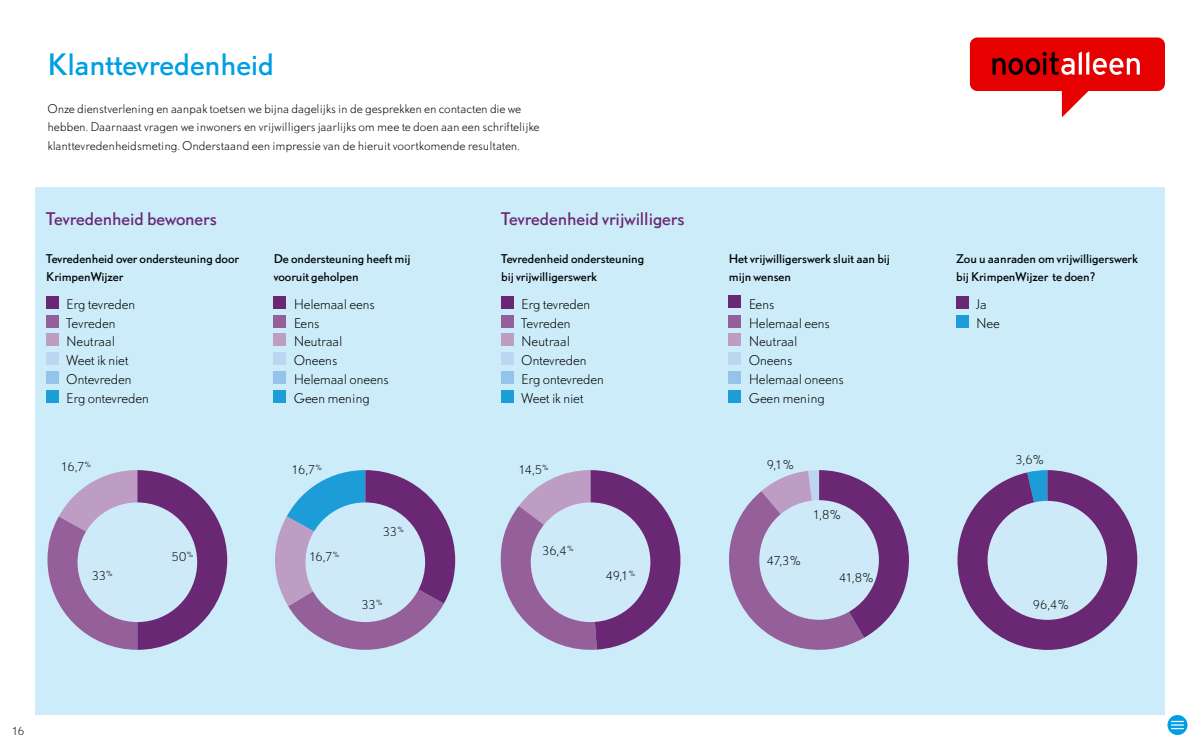
<style>
.page{position:relative;width:1200px;height:750px;background:#fff}
.page>*{position:absolute;margin:0;border:0;box-sizing:border-box;transform-origin:0 0}
.t1{font:27.5px "DTL Nobel T";letter-spacing:-.005em;color:#009fe3}
.t2{font:16.25px "DTL Nobel T";letter-spacing:-.005em;color:#6a2874}
.t3{font:300 12.5px/18.8px "DTL Nobel T";letter-spacing:-.02em;color:#000}
.t4{font:300 11.25px/18.8px "DTL Nobel T";letter-spacing:-.01em;color:#000}
.t5{font:11.25px/18.8px "DTL Nobel T";letter-spacing:-.005em;color:#000}
.t6{font:300 10.25px "DTL Nobel T";color:#000}
</style>
<div class="page">
<svg style="left:1168px;top:715px;width:20px;height:20px"></svg>
<svg style="left:1172px;top:721px;width:11px;height:8px"></svg>
<div style="left:35px;top:188px;width:1130px;height:527px;background:#ccecf9"></div>
<svg style="left:957px;top:470px;width:180px;height:180px"></svg>
<div style="left:988px;top:501px;width:119px;height:119px;background:#ceeaf9;border-radius:50%"></div>
<svg style="left:729px;top:470px;width:180px;height:180px"></svg>
<div style="left:759px;top:500px;width:120px;height:120px;background:#ceeaf9;border-radius:50%"></div>
<svg style="left:500px;top:470px;width:180px;height:180px"></svg>
<div style="left:531px;top:502px;width:119px;height:120px;background:#ceeaf9;border-radius:50%"></div>
<svg style="left:275px;top:470px;width:180px;height:180px"></svg>
<div style="left:306px;top:502px;width:119px;height:120px;background:#ceeaf9;border-radius:50%"></div>
<svg style="left:48px;top:470px;width:179px;height:180px"></svg>
<div style="left:78px;top:502px;width:119px;height:120px;background:#ceeaf9;border-radius:50%"></div>
<div style="left:46px;top:296px;width:13px;height:13px;background:#6a2874"></div>
<div style="left:46px;top:315px;width:13px;height:13px;background:#95609a"></div>
<div style="left:46px;top:334px;width:13px;height:12px;background:#bd9dc3"></div>
<div style="left:46px;top:352px;width:13px;height:13px;background:#bcd6f1"></div>
<div style="left:46px;top:371px;width:13px;height:13px;background:#96c3ea"></div>
<div style="left:46px;top:390px;width:13px;height:12px;background:#1d9dd8"></div>
<div style="left:274px;top:296px;width:12px;height:13px;background:#6a2874"></div>
<div style="left:274px;top:315px;width:12px;height:13px;background:#95609a"></div>
<div style="left:274px;top:334px;width:12px;height:12px;background:#bd9dc3"></div>
<div style="left:274px;top:352px;width:12px;height:13px;background:#bcd6f1"></div>
<div style="left:274px;top:371px;width:12px;height:13px;background:#96c3ea"></div>
<div style="left:274px;top:390px;width:12px;height:12px;background:#1d9dd8"></div>
<div style="left:501px;top:296px;width:13px;height:13px;background:#6a2874"></div>
<div style="left:501px;top:315px;width:13px;height:13px;background:#95609a"></div>
<div style="left:501px;top:334px;width:13px;height:12px;background:#bd9dc3"></div>
<div style="left:501px;top:352px;width:13px;height:13px;background:#bcd6f1"></div>
<div style="left:501px;top:371px;width:13px;height:13px;background:#96c3ea"></div>
<div style="left:501px;top:390px;width:13px;height:12px;background:#1d9dd8"></div>
<div style="left:729px;top:296px;width:12px;height:12px;background:#6a2874"></div>
<div style="left:729px;top:315px;width:12px;height:13px;background:#95609a"></div>
<div style="left:729px;top:334px;width:12px;height:12px;background:#bd9dc3"></div>
<div style="left:729px;top:352px;width:12px;height:13px;background:#bcd6f1"></div>
<div style="left:729px;top:371px;width:12px;height:13px;background:#96c3ea"></div>
<div style="left:729px;top:390px;width:12px;height:12px;background:#1d9dd8"></div>
<div style="left:956px;top:296px;width:13px;height:13px;background:#6a2874"></div>
<div style="left:956px;top:315px;width:13px;height:13px;background:#1d9dd8"></div>
<div style="left:970px;top:38px;width:195px;height:53px;background:#e60000;border-radius:7px"></div>
<svg style="left:992px;top:51px;width:148px;height:66px"></svg>
<h1 class="t1" style="left:48px;top:46px;width:228px">Klanttevredenheid</h1>
<p class="t4" style="left:48px;top:99px;width:494px">Onze dienstverlening en aanpak toetsen we bijna dagelijks in de gesprekken en contacten die we hebben. Daarnaast vragen we inwoners en vrijwilligers jaarlijks om mee te doen aan een schriftelijke klanttevredenheidsmeting. Onderstaand een impressie van de hieruit voortkomende resultaten.</p>
<h2 class="t2" style="left:46px;top:208px;width:172px">Tevredenheid bewoners</h2>
<p class="t5" style="left:46px;top:248px;width:194px">Tevredenheid over ondersteuning door<br>KrimpenWijzer</p>
<p class="t3" style="left:66px;top:294px;width:84px">Erg tevreden<br>Tevreden<br>Neutraal<br>Weet ik niet<br>Ontevreden<br>Erg ontevreden</p>
<p class="t5" style="left:274px;top:248px;width:138px">De ondersteuning heeft mij vooruit geholpen</p>
<p class="t3" style="left:294px;top:294px;width:97px">Helemaal eens<br>Eens<br>Neutraal<br>Oneens<br>Helemaal oneens<br>Geen mening</p>
<h2 class="t2" style="left:501px;top:208px;width:185px">Tevredenheid vrijwilligers</h2>
<p class="t5" style="left:501px;top:248px;width:145px">Tevredenheid ondersteuning bij vrijwilligerswerk</p>
<p class="t3" style="left:521px;top:294px;width:84px">Erg tevreden<br>Tevreden<br>Neutraal<br>Ontevreden<br>Erg ontevreden<br>Weet ik niet</p>
<p class="t4" style="left:60px;top:457px;width:32px">16,7<sup>%</sup></p>
<p class="t4" style="left:291px;top:460px;width:32px">16,7<sup>%</sup></p>
<p class="t4" style="left:518px;top:460px;width:32px">14,5<sup>%</sup></p>
<p class="t4" style="left:382px;top:522px;width:23px">33<sup>%</sup></p>
<p class="t4" style="left:171px;top:547px;width:24px">50<sup>%</sup></p>
<p class="t4" style="left:309px;top:547px;width:32px">16,7<sup>%</sup></p>
<p class="t4" style="left:542px;top:541px;width:33px">36,4<sup>%</sup></p>
<p class="t4" style="left:91px;top:566px;width:23px">33<sup>%</sup></p>
<p class="t4" style="left:606px;top:566px;width:31px">49,1<sup>%</sup></p>
<p class="t4" style="left:361px;top:595px;width:23px">33<sup>%</sup></p>
<p class="t5" style="left:729px;top:248px;width:163px">Het vrijwilligerswerk sluit aan bij mijn wensen</p>
<p class="t3" style="left:749px;top:294px;width:97px">Eens<br>Helemaal eens<br>Neutraal<br>Oneens<br>Helemaal oneens<br>Geen mening</p>
<p class="t4" style="left:767px;top:455px;width:29px">9,1%</p>
<p class="t4" style="left:767px;top:551px;width:36px">47,3%</p>
<p class="t4" style="left:813px;top:505px;width:30px">1,8%</p>
<p class="t4" style="left:839px;top:568px;width:36px">41,8%</p>
<p class="t6" style="left:12px;top:724px;width:15px">16</p>
<p class="t5" style="left:956px;top:248px;width:183px">Zou u aanraden om vrijwilligerswerk bij KrimpenWijzer te doen?</p>
<p class="t3" style="left:976px;top:294px;width:25px">Ja<br>Nee</p>
<p class="t4" style="left:1015px;top:450px;width:31px">3,6%</p>
<p class="t4" style="left:1033px;top:595px;width:38px">96,4%</p>
</div>
